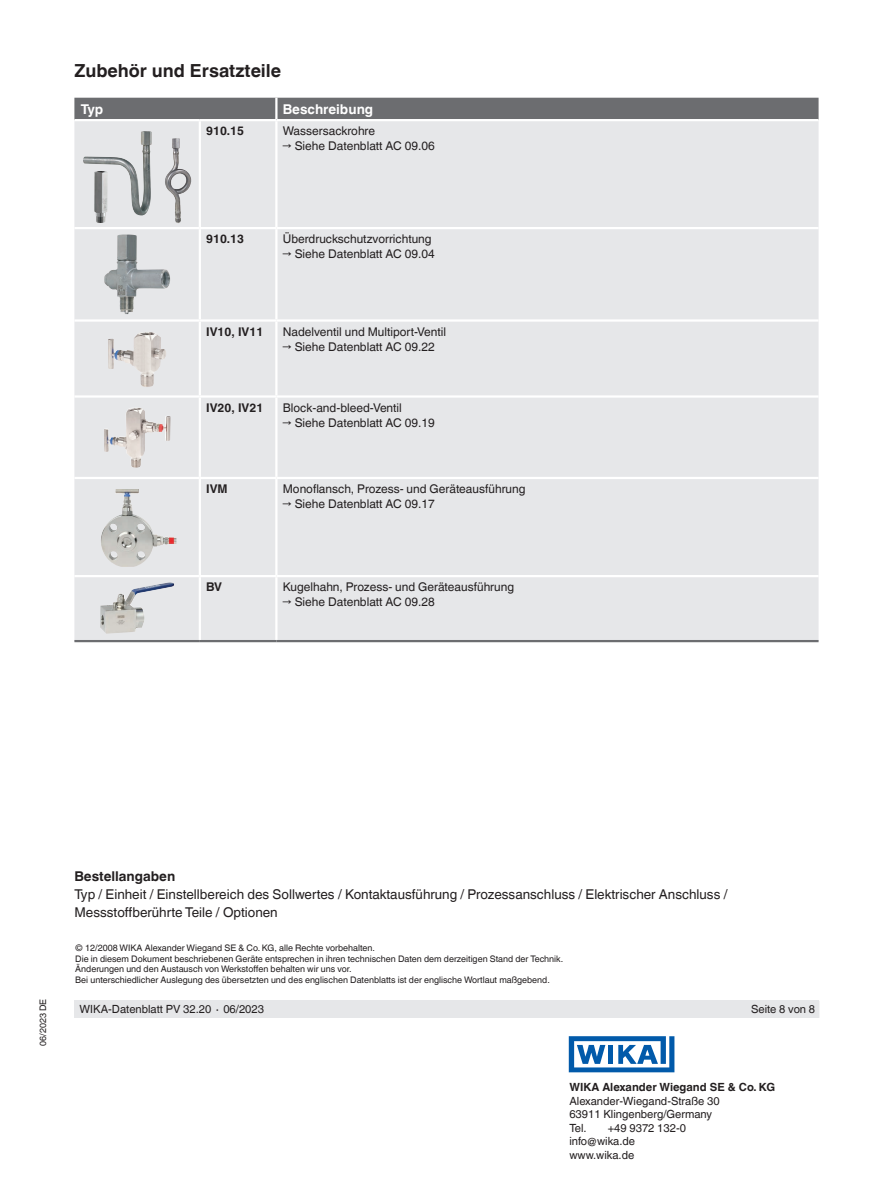
<style>
.page{position:relative;width:893px;height:1188px;background:#fff}
.page>*{position:absolute;margin:0;border:0;box-sizing:border-box;transform-origin:0 0}
.t1{font:700 18px "Helvetica World";color:#231f20}
.t2{font:13.5px/18px "Helvetica World";color:#231f20}
.t3{font:700 13.5px "Helvetica World";color:#fff}
.t4{font:700 13.5px "Helvetica World";color:#231f20}
.t5{font:12px "Helvetica World";color:#231f20}
.t6{font:700 12px "Helvetica World";color:#231f20}
.t7{font:11.25px/13.5px "Helvetica World";color:#231f20}
.t8{font:700 11.25px "Helvetica World";color:#231f20}
.t9{font:9px/10.5px "Helvetica World";color:#231f20}
</style>
<div class="page">
<div style="left:74px;top:1000px;width:745px;height:18px;background:#e6e7e9"></div>
<svg style="left:569px;top:1036px;width:105px;height:36px"></svg>
<div style="left:74px;top:98px;width:745px;height:21px;background:#6c6d70"></div>
<div style="left:74px;top:121px;width:745px;height:519px;background:#e6e7e9"></div>
<hr style="left:199px;top:121px;width:2px;height:106px;background:#fff">
<hr style="left:275px;top:121px;width:3px;height:106px;background:#fff">
<hr style="left:74px;top:227px;width:126px;height:2px;background:#fff">
<hr style="left:200px;top:227px;width:76px;height:2px;background:#fff">
<hr style="left:199px;top:229px;width:2px;height:90px;background:#fff">
<hr style="left:276px;top:227px;width:543px;height:2px;background:#fff">
<hr style="left:275px;top:229px;width:3px;height:90px;background:#fff">
<hr style="left:74px;top:319px;width:126px;height:3px;background:#fff">
<hr style="left:200px;top:319px;width:76px;height:3px;background:#fff">
<hr style="left:199px;top:322px;width:2px;height:73px;background:#fff">
<hr style="left:276px;top:319px;width:543px;height:3px;background:#fff">
<hr style="left:275px;top:322px;width:3px;height:73px;background:#fff">
<hr style="left:74px;top:395px;width:126px;height:3px;background:#fff">
<hr style="left:200px;top:395px;width:76px;height:3px;background:#fff">
<hr style="left:199px;top:398px;width:2px;height:79px;background:#fff">
<hr style="left:276px;top:395px;width:543px;height:3px;background:#fff">
<hr style="left:275px;top:398px;width:3px;height:79px;background:#fff">
<hr style="left:74px;top:477px;width:126px;height:2px;background:#fff">
<hr style="left:200px;top:477px;width:76px;height:2px;background:#fff">
<hr style="left:199px;top:479px;width:2px;height:96px;background:#fff">
<hr style="left:276px;top:477px;width:543px;height:2px;background:#fff">
<hr style="left:275px;top:479px;width:3px;height:96px;background:#fff">
<hr style="left:74px;top:575px;width:126px;height:2px;background:#fff">
<hr style="left:200px;top:575px;width:76px;height:2px;background:#fff">
<hr style="left:199px;top:577px;width:2px;height:63px;background:#fff">
<hr style="left:276px;top:575px;width:543px;height:2px;background:#fff">
<hr style="left:275px;top:577px;width:3px;height:63px;background:#fff">
<hr style="left:275px;top:98px;width:3px;height:21px;background:#fff">
<hr style="left:74px;top:640px;width:126px;height:2px;background:#6c6d70">
<hr style="left:200px;top:640px;width:76px;height:2px;background:#6c6d70">
<hr style="left:276px;top:640px;width:543px;height:2px;background:#6c6d70">
<img style="left:83px;top:131px;width:69px;height:84px">
<img style="left:164px;top:138px;width:28px;height:85px">
<img style="left:94px;top:171px;width:14px;height:52px">
<img style="left:104px;top:234px;width:66px;height:80px">
<img style="left:127px;top:332px;width:20px;height:19px">
<img style="left:120px;top:408px;width:17px;height:29px">
<img style="left:100px;top:489px;width:76px;height:78px">
<img style="left:100px;top:582px;width:74px;height:52px">
<h1 class="t1" style="left:74px;top:60px;width:208px">Zubehör und Ersatzteile</h1>
<h2 class="t3" style="left:81px;top:101px;width:24px">Typ</h2>
<h2 class="t3" style="left:283px;top:101px;width:92px">Beschreibung</h2>
<h3 class="t6" style="left:206px;top:124px;width:39px">910.15</h3>
<h3 class="t5" style="left:283px;top:124px;width:94px">Wassersackrohre</h3>
<h3 class="t5" style="left:283px;top:139px;width:154px">→ Siehe Datenblatt AC 09.06</h3>
<h3 class="t6" style="left:206px;top:232px;width:39px">910.13</h3>
<h3 class="t5" style="left:283px;top:232px;width:150px">Überdruckschutzvorrichtung</h3>
<h3 class="t5" style="left:283px;top:247px;width:154px">→ Siehe Datenblatt AC 09.04</h3>
<h3 class="t6" style="left:206px;top:324px;width:59px">IV10, IV11</h3>
<h3 class="t5" style="left:283px;top:324px;width:165px">Nadelventil und Multiport-Ventil</h3>
<h3 class="t5" style="left:283px;top:339px;width:154px">→ Siehe Datenblatt AC 09.22</h3>
<h3 class="t6" style="left:206px;top:400px;width:59px">IV20, IV21</h3>
<h3 class="t5" style="left:283px;top:400px;width:121px">Block-and-bleed-Ventil</h3>
<h3 class="t5" style="left:283px;top:415px;width:154px">→ Siehe Datenblatt AC 09.19</h3>
<h3 class="t6" style="left:206px;top:482px;width:23px">IVM</h3>
<h3 class="t5" style="left:283px;top:482px;width:244px">Monoflansch, Prozess- und Geräteausführung</h3>
<h3 class="t5" style="left:283px;top:497px;width:154px">→ Siehe Datenblatt AC 09.17</h3>
<h3 class="t6" style="left:206px;top:580px;width:17px">BV</h3>
<h3 class="t5" style="left:283px;top:580px;width:233px">Kugelhahn, Prozess- und Geräteausführung</h3>
<h3 class="t5" style="left:283px;top:595px;width:154px">→ Siehe Datenblatt AC 09.28</h3>
<p class="t9" style="left:38px;top:1046px;width:49px;rotate:-90deg">06/2023 DE</p>
<h2 class="t4" style="left:74px;top:869px;width:102px">Bestellangaben</h2>
<h2 class="t2" style="left:74px;top:886px;width:654px">Typ / Einheit / Einstellbereich des Sollwertes / Kontaktausführung / Prozessanschluss / Elektrischer Anschluss /<br>Messstoffberührte Teile / Optionen</h2>
<p class="t9" style="left:75px;top:943px;width:489px">© 12/2008 WIKA Alexander Wiegand SE &amp; Co. KG, alle Rechte vorbehalten.<br>Die in diesem Dokument beschriebenen Geräte entsprechen in ihren technischen Daten dem derzeitigen Stand der Technik.<br>Änderungen und den Austausch von Werkstoffen behalten wir uns vor.<br>Bei unterschiedlicher Auslegung des übersetzten und des englischen Datenblatts ist der englische Wortlaut maßgebend.</p>
<p class="t7" style="left:80px;top:1003px;width:186px">WIKA-Datenblatt PV 32.20 ∙ 06/2023</p>
<p class="t7" style="left:751px;top:1003px;width:66px">Seite 8 von 8</p>
<p class="t8" style="left:569px;top:1081px;width:207px">WIKA Alexander Wiegand SE &amp; Co. KG</p>
<p class="t7" style="left:569px;top:1094px;width:152px">Alexander-Wiegand-Straße 30<br>63911 Klingenberg/Germany<br>Tel.</p>
<p class="t7" style="left:569px;top:1121px;width:118px;text-indent:38px">+49 9372 132-0 info@wika.de www.wika.de</p>
</div>
